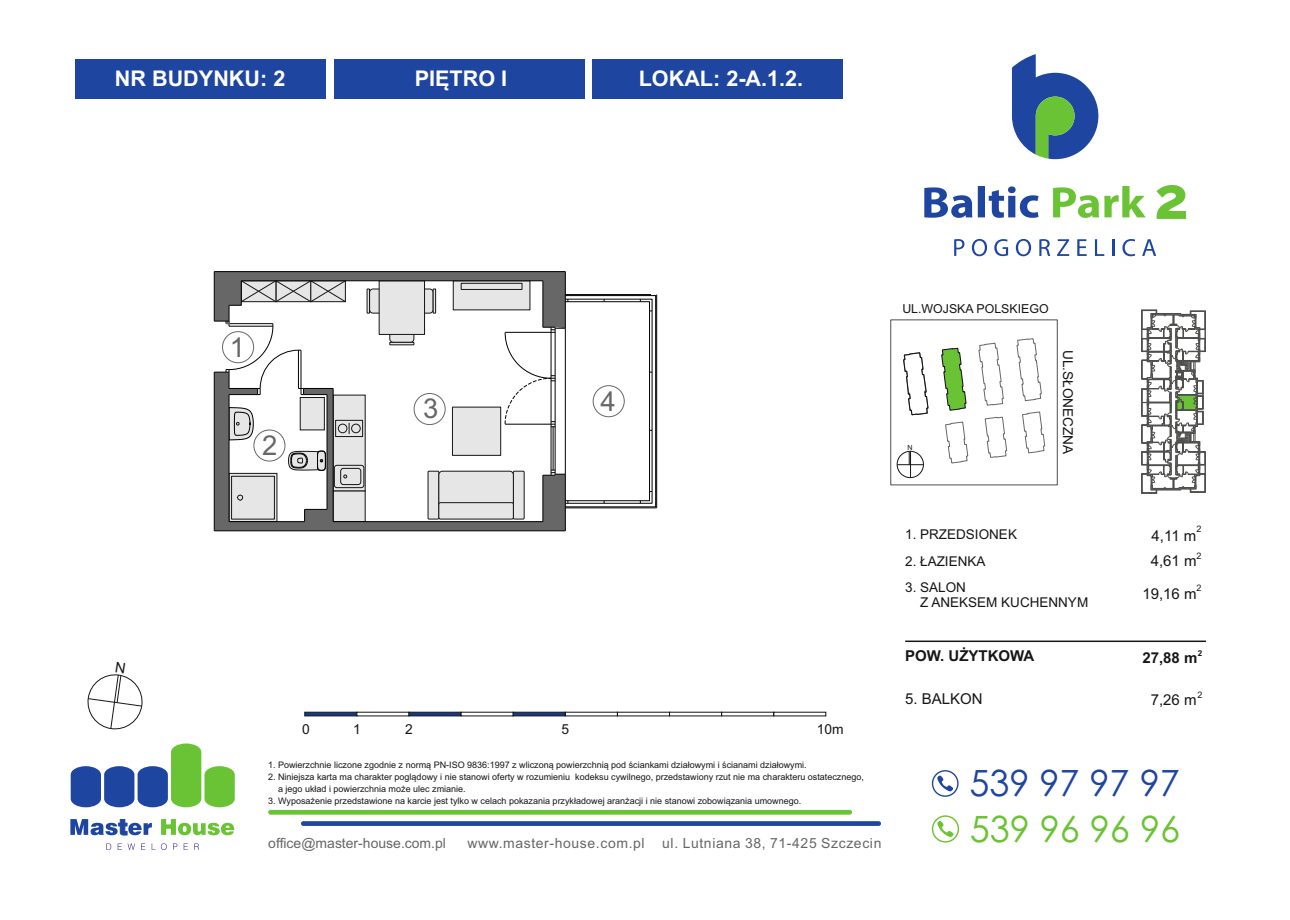
<style>
.page{position:relative;width:1290px;height:920px;background:#fff}
.page>*{position:absolute;margin:0;border:0;box-sizing:border-box;transform-origin:0 0}
.t1{font:36.15px "Century Gothic";color:#1e46a1}
.t2{font:36.15px "Century Gothic";color:#6ac334}
.t3{font:27.45px "Arial";color:#676767}
.t4{font:700 21.6px "Arial";color:#fff}
.t5{font:15px/25.2px "Arial";color:#151616}
.t6{font:700 15px "Arial";color:#151616}
.t7{font:13.95px "Arial";letter-spacing:.045em;color:#676767}
.t8{font:13.95px "Arial";color:#676767}
.t9{font:13.8px "Arial";color:#151616}
.t10{font:13.65px "Arial";color:#151616}
.t11{font:13.5px/15.1px "Arial";color:#151616}
.t12{font:12.3px "Arial";color:#151616}
.t13{font:9px/12px "Arial";color:#151616}
.t14{font:700 8.1px "Arial";color:#151616}
.t15{font:7.05px "Arial";color:#151616}
</style>
<div class="page">
<svg style="left:70px;top:819px;width:82px;height:16px"></svg>
<svg style="left:161px;top:819px;width:73px;height:16px"></svg>
<svg style="left:106px;top:843px;width:5px;height:7px"></svg>
<svg style="left:118px;top:843px;width:4px;height:7px"></svg>
<svg style="left:128px;top:843px;width:7px;height:7px"></svg>
<svg style="left:141px;top:843px;width:4px;height:7px"></svg>
<svg style="left:161px;top:843px;width:6px;height:7px"></svg>
<svg style="left:173px;top:843px;width:4px;height:7px"></svg>
<svg style="left:184px;top:843px;width:4px;height:7px"></svg>
<svg style="left:194px;top:843px;width:5px;height:7px"></svg>
<svg style="left:71px;top:743px;width:164px;height:64px"></svg>
<div style="left:75px;top:59px;width:251px;height:39px;background:#1e46a1"></div>
<svg style="left:1012px;top:54px;width:86px;height:105px"></svg>
<svg style="left:954px;top:239px;width:10px;height:17px"></svg>
<svg style="left:972px;top:239px;width:15px;height:17px"></svg>
<svg style="left:994px;top:239px;width:14px;height:17px"></svg>
<svg style="left:1016px;top:239px;width:15px;height:17px"></svg>
<svg style="left:1039px;top:239px;width:11px;height:17px"></svg>
<svg style="left:1057px;top:239px;width:12px;height:17px"></svg>
<svg style="left:1077px;top:239px;width:10px;height:17px"></svg>
<svg style="left:1095px;top:239px;width:9px;height:17px"></svg>
<svg style="left:1112px;top:239px;width:2px;height:17px"></svg>
<svg style="left:1122px;top:239px;width:13px;height:17px"></svg>
<svg style="left:1142px;top:239px;width:14px;height:17px"></svg>
<svg style="left:924px;top:186px;width:114px;height:32px"></svg>
<svg style="left:1053px;top:186px;width:93px;height:32px"></svg>
<svg style="left:1156px;top:185px;width:30px;height:34px"></svg>
<div style="left:268px;top:810px;width:584px;height:4px;background:#6ac334;border:1px solid #6ac334;border-radius:2px"></div>
<svg style="left:301px;top:821px;width:580px;height:5px;background:#284ea5"></svg>
<svg style="left:932px;top:815px;width:27px;height:28px"></svg>
<svg style="left:932px;top:770px;width:26px;height:27px"></svg>
<svg style="left:304px;top:711px;width:262px;height:6px;background:#727a8d"></svg>
<div style="left:897px;top:451px;width:27px;height:27px;border:1px solid #151616;border-radius:50%"></div>
<svg style="left:897px;top:451px;width:26px;height:27px"></svg>
<svg style="left:941px;top:347px;width:26px;height:64px"></svg>
<svg style="left:978px;top:343px;width:26px;height:63px"></svg>
<svg style="left:1016px;top:338px;width:26px;height:63px"></svg>
<svg style="left:1022px;top:411px;width:23px;height:42px"></svg>
<svg style="left:985px;top:417px;width:22px;height:41px"></svg>
<svg style="left:945px;top:422px;width:23px;height:41px"></svg>
<svg style="left:903px;top:352px;width:26px;height:64px"></svg>
<div style="left:334px;top:59px;width:250px;height:39px;background:#1e46a1"></div>
<div style="left:592px;top:59px;width:251px;height:39px;background:#1e46a1"></div>
<svg style="left:1141px;top:310px;width:65px;height:184px"></svg>
<div style="left:593px;top:385px;width:32px;height:32px;border:1px solid #676767;border-radius:50%"></div>
<hr style="left:565px;top:507px;width:92px;height:1px;background:#000">
<hr style="left:565px;top:294px;width:86px;height:1px;background:#000">
<hr style="left:656px;top:295px;width:1px;height:213px;background:#000">
<div style="left:565px;top:295px;width:91px;height:212px;border:1px solid #000"></div>
<div style="left:565px;top:301px;width:85px;height:200px;border:1px solid #000"></div>
<svg style="left:215px;top:522px;width:350px;height:8px;background:#656565"></svg>
<hr style="left:214px;top:271px;width:351px;height:1px;background:#000">
<hr style="left:214px;top:530px;width:351px;height:1px;background:#000">
<hr style="left:565px;top:474px;width:1px;height:57px;background:#000">
<hr style="left:214px;top:372px;width:1px;height:159px;background:#000">
<svg style="left:214px;top:272px;width:354px;height:250px"></svg>
<hr style="left:905px;top:640px;width:301px;height:2px;background:#151616">
<svg style="left:87px;top:674px;width:56px;height:56px"></svg>
<h3 class="t4" style="left:115px;top:71px;width:172px">NR BUDYNKU: 2</h3>
<h3 class="t4" style="left:415px;top:71px;width:94px">PIĘTRO I</h3>
<h3 class="t4" style="left:639px;top:71px;width:166px">LOKAL: 2-A.1.2.</h3>
<h2 class="t3" style="left:230px;top:337px;width:17px">1</h2>
<h2 class="t3" style="left:262px;top:435px;width:17px">2</h2>
<h2 class="t3" style="left:423px;top:398px;width:17px">3</h2>
<h2 class="t3" style="left:600px;top:391px;width:17px">4</h2>
<h3 class="t12" style="left:902px;top:304px;width:148px">UL.WOJSKA POLSKIEGO</h3>
<p class="t15" style="left:907px;top:445px;width:7px">N</p>
<h3 class="t10" style="left:1073px;top:350px;width:106px;rotate:90deg">UL.SŁONECZNA</h3>
<h3 class="t9" style="left:302px;top:724px;width:9px">0</h3>
<h3 class="t9" style="left:353px;top:724px;width:9px">1</h3>
<h3 class="t9" style="left:405px;top:724px;width:9px">2</h3>
<h3 class="t9" style="left:562px;top:724px;width:9px">5</h3>
<h3 class="t9" style="left:817px;top:724px;width:28px">10m</h3>
<p class="t13" style="left:268px;top:759px;width:540px">1. Powierzchnie liczone zgodnie z normą PN-ISO 9836:1997 z wliczoną powierzchnią pod ściankami działowymi i ścianami działowymi.</p>
<p class="t13" style="left:278px;top:772px;width:587px;text-indent:-10px">2. Niniejsza karta ma charakter poglądowy i nie stanowi oferty w rozumieniu kodeksu cywilnego, przedstawiony rzut nie ma charakteru ostatecznego, a jego układ i powierzchnia może ulec zmianie.</p>
<p class="t13" style="left:268px;top:796px;width:535px">3. Wyposażenie przedstawione na karcie jest tylko w celach pokazania przykładowej aranżacji i nie stanowi zobowiązania umownego.</p>
<h3 class="t8" style="left:268px;top:838px;width:179px">office@master-house.com.pl</h3>
<h3 class="t7" style="left:467px;top:837px;width:179px">www.master-house.com.pl</h3>
<h3 class="t7" style="left:662px;top:838px;width:221px">ul. Lutniana 38, 71-425 Szczecin</h3>
<h3 class="t11" style="left:905px;top:528px;width:113px">1. PRZEDSIONEK</h3>
<h3 class="t11" style="left:905px;top:554px;width:82px">2. ŁAZIENKA</h3>
<h3 class="t11" style="left:920px;top:581px;width:170px;text-indent:-15px">3. SALON<br>Z ANEKSEM KUCHENNYM</h3>
<h3 class="t6" style="left:905px;top:650px;width:131px">POW. UŻYTKOWA</h3>
<h3 class="t5" style="left:905px;top:687px;width:79px">5. BALKON</h3>
<p class="t13" style="left:1196px;top:523px;width:7px">2</p>
<p class="t13" style="left:1196px;top:550px;width:7px">2</p>
<p class="t13" style="left:1196px;top:583px;width:7px">2</p>
<h3 class="t5" style="left:1151px;top:524px;width:47px">4,11 m<br>4,61 m</h3>
<h3 class="t5" style="left:1142px;top:582px;width:56px">19,16 m</h3>
<p class="t14" style="left:1198px;top:650px;width:6px">2</p>
<p class="t13" style="left:1197px;top:690px;width:7px">2</p>
<h3 class="t6" style="left:1142px;top:652px;width:57px">27,88 m</h3>
<h3 class="t5" style="left:1151px;top:688px;width:47px">7,26 m</h3>
<h1 class="t1" style="left:969px;top:769px;width:212px">539 97 97 97</h1>
<h1 class="t2" style="left:970px;top:814px;width:212px">539 96 96 96</h1>
</div>
